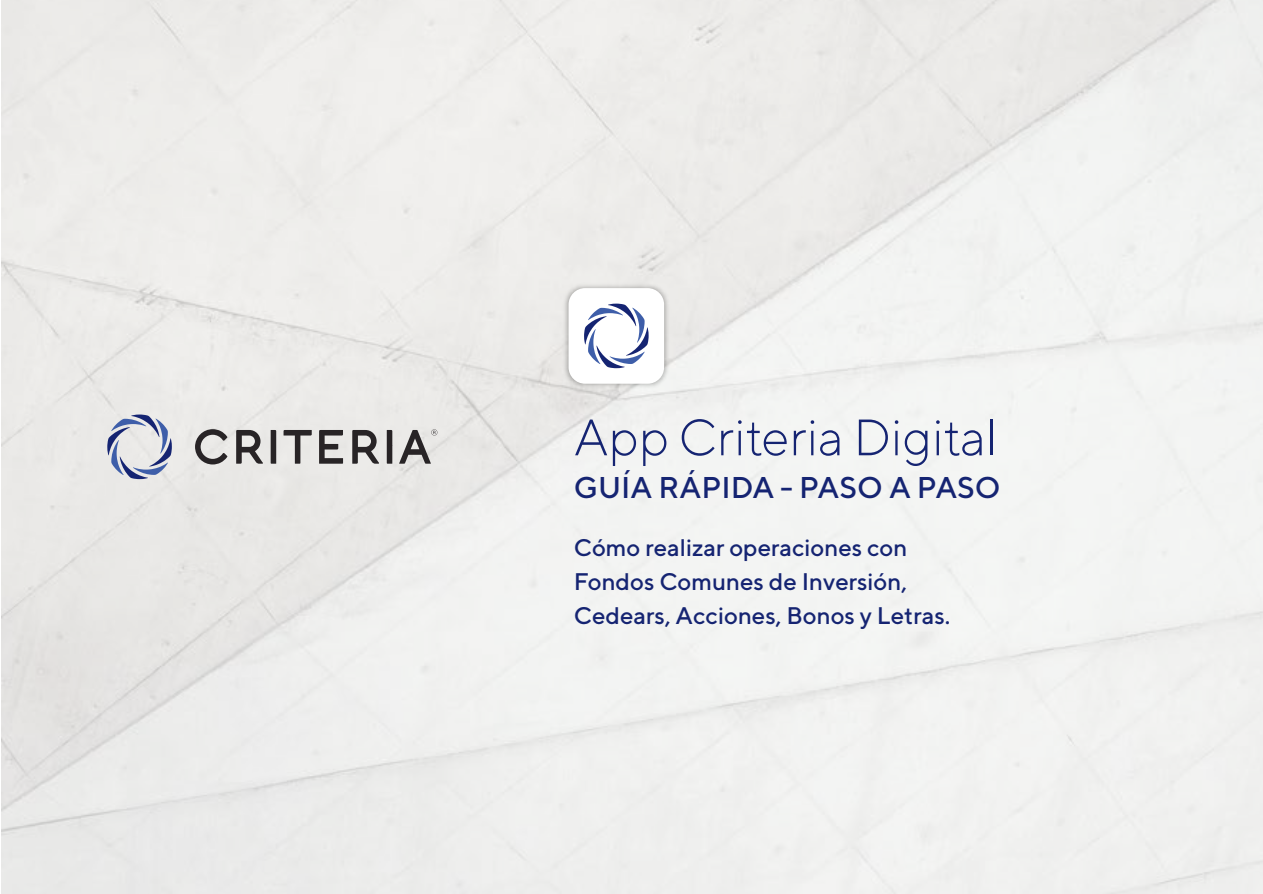
<style>
.page{position:relative;width:1263px;height:894px;background:#fff}
.page>*{position:absolute;margin:0;border:0;box-sizing:border-box;transform-origin:0 0}
.t1{font:300 51px "TT Norms";color:#152472}
.t2{font:500 30px "TT Norms";color:#152472}
.t3{font:500 24px/34px "TT Norms";color:#152472}
</style>
<div class="page">
<img style="left:1px;top:1px;width:1262px;height:892px">
<svg style="left:284px;top:430px;width:28px;height:33px"></svg>
<svg style="left:319px;top:430px;width:24px;height:33px"></svg>
<svg style="left:399px;top:429px;width:38px;height:34px"></svg>
<svg style="left:195px;top:429px;width:32px;height:35px"></svg>
<svg style="left:236px;top:430px;width:27px;height:33px"></svg>
<svg style="left:352px;top:430px;width:27px;height:33px"></svg>
<svg style="left:271px;top:430px;width:5px;height:33px"></svg>
<svg style="left:387px;top:430px;width:6px;height:33px"></svg>
<svg style="left:107px;top:414px;width:65px;height:65px;background:#b8bed0"></svg>
<img style="left:562px;top:280px;width:111px;height:111px">
<div style="left:568px;top:288px;width:96px;height:95px;background:#fff;border-radius:16px"></div>
<svg style="left:584px;top:303px;width:65px;height:65px"></svg>
<h1 class="t1" style="left:574px;top:406px;width:425px">App Criteria Digital</h1>
<p class="t2" style="left:574px;top:469px;width:428px">GUÍA RÁPIDA - PASO A PASO</p>
<p class="t3" style="left:574px;top:530px;width:378px">Cómo realizar operaciones con<br>Fondos Comunes de Inversión,<br>Cedears, Acciones, Bonos y Letras.</p>
</div>
